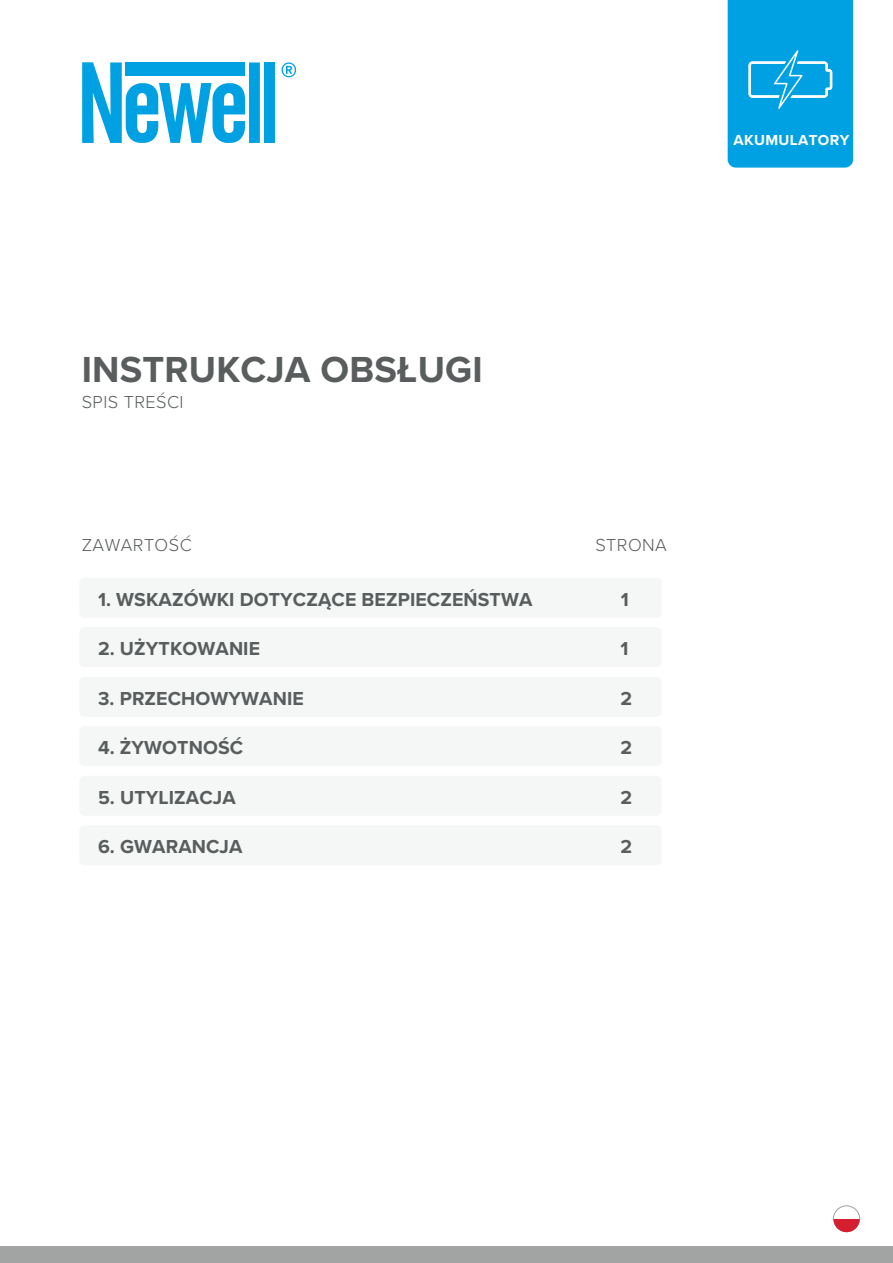
<style>
.page{position:relative;width:893px;height:1263px;background:#fff}
.page>*{position:absolute;margin:0;border:0;box-sizing:border-box;transform-origin:0 0}
.t1{font:700 37.5px "Proxima Nova";letter-spacing:.005em;color:#5a5d5d}
.t2{font:700 19.5px "Proxima Nova";letter-spacing:.005em;color:#5a5d5d}
.t3{font:300 18px "Proxima Nova";letter-spacing:.025em;color:#5a5d5d}
.t4{font:700 15px "Proxima Nova";letter-spacing:.025em;color:#fff}
</style>
<div class="page">
<svg style="left:833px;top:1219px;width:27px;height:13px"></svg>
<svg style="left:833px;top:1205px;width:27px;height:14px"></svg>
<div style="left:264px;top:62px;width:11px;height:81px;background:#00a1e3"></div>
<div style="left:249px;top:62px;width:11px;height:81px;background:#00a1e3"></div>
<svg style="left:82px;top:62px;width:163px;height:81px"></svg>
<svg style="left:282px;top:62px;width:14px;height:15px"></svg>
<div style="left:79px;top:578px;width:582px;height:40px;background:#f5f7f7;border-radius:5px"></div>
<div style="left:79px;top:627px;width:582px;height:40px;background:#f5f7f7;border-radius:5px"></div>
<div style="left:79px;top:677px;width:582px;height:40px;background:#f5f7f7;border-radius:5px"></div>
<div style="left:79px;top:726px;width:582px;height:40px;background:#f5f7f7;border-radius:5px"></div>
<div style="left:79px;top:776px;width:582px;height:40px;background:#f5f7f7;border-radius:5px"></div>
<div style="left:79px;top:825px;width:582px;height:40px;background:#f5f7f7;border-radius:5px"></div>
<div style="left:0;top:1246px;width:893px;height:17px;background:#a2a3a3"></div>
<div style="left:728px;top:0;width:125px;height:168px;background:#00a1e3"></div>
<p class="t4" style="left:733px;top:132px;width:117px">AKUMULATORY</p>
<h1 class="t1" style="left:82px;top:349px;width:403px">INSTRUKCJA OBSŁUGI</h1>
<p class="t3" style="left:82px;top:392px;width:103px">SPIS TREŚCI</p>
<p class="t3" style="left:82px;top:535px;width:112px">ZAWARTOŚĆ</p>
<p class="t3" style="left:595px;top:535px;width:73px">STRONA</p>
<p class="t2" style="left:98px;top:589px;width:436px">1. WSKAZÓWKI DOTYCZĄCE BEZPIECZEŃSTWA</p>
<p class="t2" style="left:621px;top:589px;width:10px">1</p>
<p class="t2" style="left:98px;top:638px;width:164px">2. UŻYTKOWANIE</p>
<p class="t2" style="left:621px;top:638px;width:10px">1</p>
<p class="t2" style="left:98px;top:688px;width:207px">3. PRZECHOWYWANIE</p>
<p class="t2" style="left:621px;top:688px;width:13px">2</p>
<p class="t2" style="left:98px;top:737px;width:147px">4. ŻYWOTNOŚĆ</p>
<p class="t2" style="left:621px;top:737px;width:13px">2</p>
<p class="t2" style="left:98px;top:787px;width:139px">5. UTYLIZACJA</p>
<p class="t2" style="left:621px;top:787px;width:13px">2</p>
<p class="t2" style="left:98px;top:836px;width:146px">6. GWARANCJA</p>
<p class="t2" style="left:621px;top:836px;width:13px">2</p>
</div>
